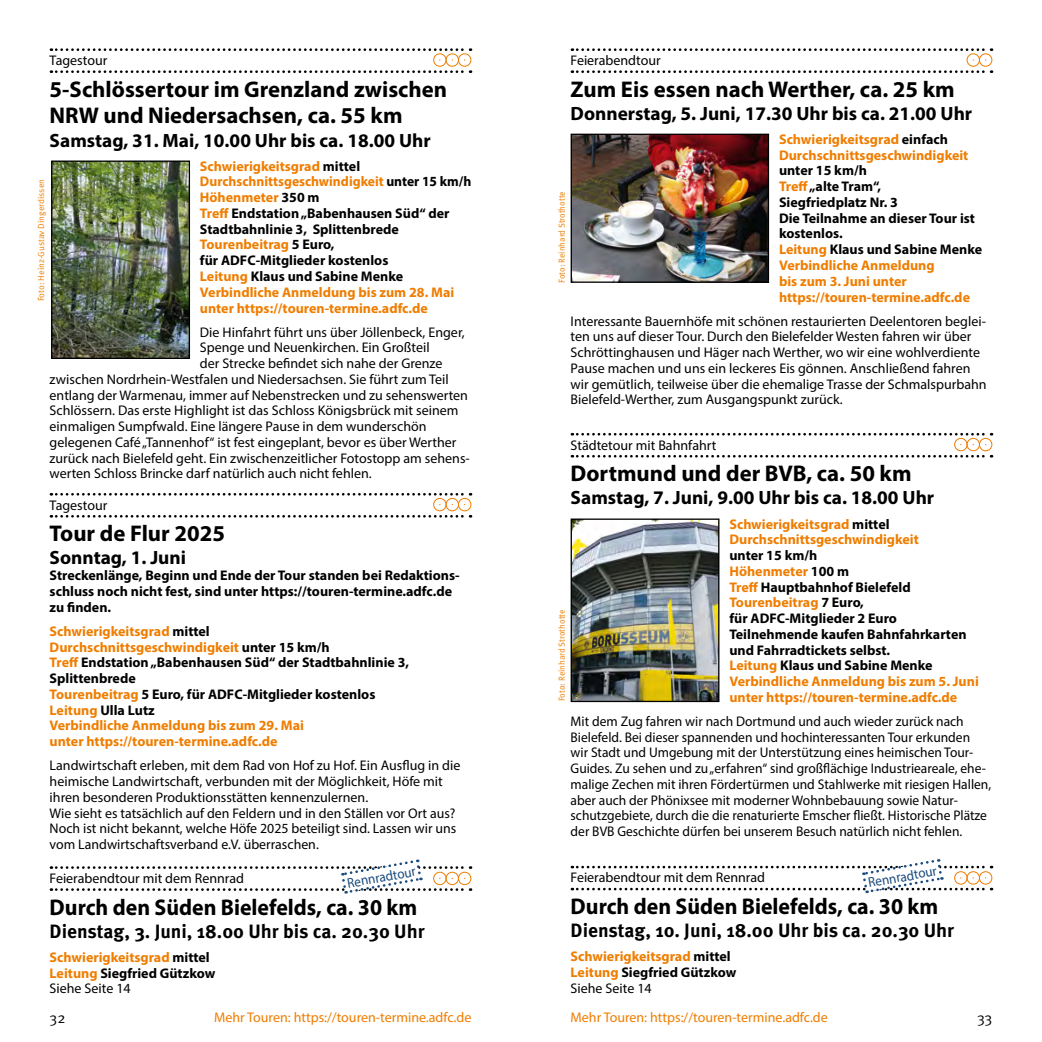
<style>
.page{position:relative;width:1042px;height:1042px;background:#fff}
.page>*{position:absolute;margin:0;border:0;box-sizing:border-box;transform-origin:0 0}
.t1{font:700 22.75px/26.2px "Myriad Pro";color:#000}
.t2{font:700 22.75px "Myriad Pro";color:#000;scale:.96 1}
.t3{font:700 19.25px "Myriad Pro";color:#000}
.t4{font:700 19.25px "Meta Pro";color:#000}
.t5{font:14.88px "Meta Pro Norm";color:#000}
.t6{font:14px/15.8px "Myriad Pro";color:#000}
.t7{font:700 14px/15.8px "Myriad Pro";color:#ef7d00}
.t8{font:700 14px/15.8px "Myriad Pro";color:#000}
.t9{font:14px/15.8px "Myriad Pro";color:#000;scale:.96 1}
.t10{font:14px "Myriad Pro";color:#ef7d00}
.t11{font:14px "Myriad Pro";color:#1a4b7e;scale:.94 1}
.t12{font:8.75px "Meta Pro Norm";color:#ef7d00}
.s1{color:#000}
.s2{font-weight:400;color:#000}
.s3{color:#ef7d00}
</style>
<div class="page">
<svg style="left:51px;top:48px;width:420px;height:3px"></svg>
<svg style="left:51px;top:70px;width:420px;height:3px"></svg>
<img style="left:53px;top:162px;width:135px;height:195px">
<div style="left:51px;top:160px;width:139px;height:199px;border:1px solid #000"></div>
<svg style="left:51px;top:859px;width:420px;height:35px"></svg>
<div style="left:433px;top:53px;width:13px;height:14px;border:1px solid #ef7d00;border-radius:50%"></div>
<div style="left:445px;top:53px;width:14px;height:14px;border:1px solid #ef7d00;border-radius:50%"></div>
<div style="left:458px;top:53px;width:13px;height:14px;border:1px solid #ef7d00;border-radius:50%"></div>
<svg style="left:51px;top:493px;width:420px;height:2px"></svg>
<svg style="left:51px;top:515px;width:420px;height:2px"></svg>
<div style="left:433px;top:498px;width:13px;height:13px;border:1px solid #ef7d00;border-radius:50%"></div>
<div style="left:445px;top:498px;width:14px;height:13px;border:1px solid #ef7d00;border-radius:50%"></div>
<div style="left:458px;top:498px;width:13px;height:13px;border:1px solid #ef7d00;border-radius:50%"></div>
<svg style="left:572px;top:48px;width:420px;height:3px"></svg>
<svg style="left:572px;top:70px;width:420px;height:3px"></svg>
<div style="left:966px;top:53px;width:14px;height:14px;border:1px solid #ef7d00;border-radius:50%"></div>
<div style="left:979px;top:53px;width:13px;height:14px;border:1px solid #ef7d00;border-radius:50%"></div>
<img style="left:572px;top:136px;width:195px;height:145px">
<div style="left:570px;top:134px;width:199px;height:149px;border:1px solid #000"></div>
<svg style="left:572px;top:859px;width:420px;height:35px"></svg>
<svg style="left:572px;top:433px;width:420px;height:2px"></svg>
<svg style="left:572px;top:455px;width:420px;height:2px"></svg>
<div style="left:954px;top:438px;width:13px;height:13px;border:1px solid #ef7d00;border-radius:50%"></div>
<div style="left:966px;top:438px;width:14px;height:13px;border:1px solid #ef7d00;border-radius:50%"></div>
<div style="left:979px;top:438px;width:13px;height:13px;border:1px solid #ef7d00;border-radius:50%"></div>
<img style="left:572px;top:520px;width:145px;height:180px">
<div style="left:570px;top:518px;width:149px;height:184px;border:1px solid #000"></div>
<p class="t6" style="left:50px;top:52px;width:59px">Tagestour</p>
<h1 class="t1" style="left:50px;top:76px;width:399px">5-Schlössertour im Grenzland zwischen<br>NRW und Niedersachsen, ca. 55 km</h1>
<h2 class="t3" style="left:50px;top:127px;width:383px">Samstag, 31. Mai, 10.00 Uhr bis ca. 18.00 Uhr</h2>
<p class="t7" style="left:200px;top:158px;width:273px">Schwierigkeitsgrad <span class="s1">mittel </span>Durchschnittsgeschwindigkeit <span class="s1">unter 15 km/h </span>Höhenmeter <span class="s1">350 m<br></span>Treff <span class="s1">Endstation „Babenhausen Süd“ der Stadtbahnlinie 3, Splittenbrede </span>Tourenbeitrag <span class="s1">5 Euro,<br>für ADFC-Mitglieder kostenlos<br></span>Leitung <span class="s1">Klaus und Sabine Menke </span>Verbindliche Anmeldung bis zum 28. Mai unter https://touren-termine.adfc.de</p>
<p class="t6" style="left:200px;top:324px;width:266px">Die Hinfahrt führt uns über Jöllenbeck, Enger,</p>
<p class="t6" style="left:200px;top:340px;width:231px">Spenge und Neuenkirchen. Ein Großteil</p>
<p class="t6" style="left:200px;top:355px;width:244px">der Strecke befindet sich nahe der Grenze</p>
<p class="t6" style="left:50px;top:371px;width:401px">zwischen Nordrhein-Westfalen und Niedersachsen. Sie führt zum Teil</p>
<p class="t6" style="left:50px;top:387px;width:420px">entlang der Warmenau, immer auf Nebenstrecken und zu sehenswerten</p>
<p class="t6" style="left:50px;top:403px;width:410px">Schlössern. Das erste Highlight ist das Schloss Königsbrück mit seinem</p>
<p class="t6" style="left:50px;top:418px;width:378px">einmaligen Sumpfwald. Eine längere Pause in dem wunderschön</p>
<p class="t6" style="left:50px;top:434px;width:408px">gelegenen Café „Tannenhof“ ist fest eingeplant, bevor es über Werther</p>
<p class="t6" style="left:50px;top:450px;width:422px">zurück nach Bielefeld geht. Ein zwischenzeitlicher Fotostopp am sehens-</p>
<p class="t6" style="left:50px;top:466px;width:324px">werten Schloss Brincke darf natürlich auch nicht fehlen.</p>
<p class="t12" style="left:35px;top:301px;width:124px;rotate:-90deg">Foto: Heinz-Gustav Dingerdissen</p>
<p class="t6" style="left:50px;top:497px;width:59px">Tagestour</p>
<h1 class="t1" style="left:50px;top:520px;width:177px">Tour de Flur 2025</h1>
<h2 class="t3" style="left:50px;top:545px;width:138px">Sonntag, 1. Juni</h2>
<p class="t8" style="left:50px;top:567px;width:411px">Streckenlänge, Beginn und Ende der Tour standen bei Redaktions&shy;schluss noch nicht fest, sind unter https://touren-termine.adfc.de zu finden.</p>
<p class="t7" style="left:50px;top:623px;width:361px">Schwierigkeitsgrad <span class="s1">mittel<br></span>Durchschnittsgeschwindigkeit <span class="s1">unter 15 km/h<br></span>Treff <span class="s1">Endstation „Babenhausen Süd“ der Stadtbahnlinie 3, Splittenbrede<br></span>Tourenbeitrag <span class="s1">5 Euro, für ADFC-Mitglieder kostenlos </span>Leitung <span class="s1">Ulla Lutz<br></span>Verbindliche Anmeldung bis zum 29. Mai<br>unter https://touren-termine.adfc.de</p>
<p class="t6" style="left:50px;top:757px;width:412px">Landwirtschaft erleben, mit dem Rad von Hof zu Hof. Ein Ausflug in die heimische Landwirtschaft, verbunden mit der Möglichkeit, Höfe mit ihren besonderen Produktionsstätten kennenzulernen.<br>Wie sieht es tatsächlich auf den Feldern und in den Ställen vor Ort aus?<br>Noch ist nicht bekannt, welche Höfe 2025 beteiligt sind. Lassen wir uns vom Landwirtschaftsverband e.V. überraschen.</p>
<p class="t11" style="left:346px;top:874px;width:75px;rotate:-10deg">Rennradtour</p>
<p class="t6" style="left:50px;top:870px;width:196px">Feierabendtour mit dem Rennrad</p>
<h1 class="t2" style="left:50px;top:892px;width:385px">Durch den Süden Bielefelds, ca. 30 km</h1>
<h2 class="t4" style="left:50px;top:916px;width:376px">Dienstag, 3. Juni, 18.00 Uhr bis ca. 20.30 Uhr</h2>
<p class="t7" style="left:50px;top:949px;width:167px">Schwierigkeitsgrad <span class="s1">mittel<br></span>Leitung <span class="s1">Siegfried Gützkow<br></span><span class="s2">Siehe Seite 14</span></p>
<p class="t6" style="left:570px;top:52px;width:92px">Feierabendtour</p>
<h1 class="t1" style="left:570px;top:75px;width:386px">Zum Eis essen nach Werther, ca. 25 km</h1>
<h2 class="t3" style="left:570px;top:101px;width:403px">Donnerstag, 5. Juni, 17.30 Uhr bis ca. 21.00 Uhr</h2>
<p class="t7" style="left:779px;top:131px;width:191px">Schwierigkeitsgrad <span class="s1">einfach<br></span>Durchschnittsgeschwindigkeit</p>
<p class="t8" style="left:779px;top:162px;width:205px">unter 15 km/h<br><span class="s3">Treff</span> „alte Tram“,<br>Siegfriedplatz Nr. 3<br>Die Teilnahme an dieser Tour ist kostenlos.<br><span class="s3">Leitung</span> Klaus und Sabine Menke<br><span class="s3">Verbindliche Anmeldung<br>bis zum 3. Juni unter https://touren-termine.adfc.de</span></p>
<p class="t6" style="left:570px;top:313px;width:418px">Interessante Bauernhöfe mit schönen restaurierten Deelentoren beglei&shy;ten uns auf dieser Tour. Durch den Bielefelder Westen fahren wir über Schröttinghausen und Häger nach Werther, wo wir eine wohlverdiente Pause machen und uns ein leckeres Eis gönnen. Anschließend fahren wir gemütlich, teilweise über die ehemalige Trasse der Schmalspurbahn Bielefeld-Werther, zum Ausgangspunkt zurück.</p>
<p class="t12" style="left:555px;top:283px;width:93px;rotate:-90deg">Foto: Reinhard Strothotte</p>
<p class="t6" style="left:570px;top:437px;width:147px">Städtetour mit Bahnfahrt</p>
<h1 class="t1" style="left:570px;top:460px;width:343px">Dortmund und der BVB, ca. 50 km</h1>
<h2 class="t3" style="left:570px;top:485px;width:365px">Samstag, 7. Juni, 9.00 Uhr bis ca. 18.00 Uhr</h2>
<p class="t7" style="left:729px;top:515px;width:191px">Schwierigkeitsgrad <span class="s1">mittel<br></span>Durchschnittsgeschwindigkeit</p>
<p class="t8" style="left:729px;top:547px;width:251px">unter 15 km/h<br><span class="s3">Höhenmeter</span> 100 m<br><span class="s3">Treff</span> Hauptbahnhof Bielefeld<br><span class="s3">Tourenbeitrag</span> 7 Euro,<br>für ADFC-Mitglieder 2 Euro<br>Teilnehmende kaufen Bahnfahrkarten und Fahrradtickets selbst.<br><span class="s3">Leitung</span> Klaus und Sabine Menke<br><span class="s3">Verbindliche Anmeldung bis zum 5. Juni unter https://touren-termine.adfc.de</span></p>
<p class="t9" style="left:570px;top:713px;width:440px">Mit dem Zug fahren wir nach Dortmund und auch wieder zurück nach Bielefeld. Bei dieser spannenden und hochinteressanten Tour erkunden<br>wir Stadt und Umgebung mit der Unterstützung eines heimischen Tour-Guides. Zu sehen und zu „erfahren“ sind großflächige Industrieareale, ehe&shy;malige Zechen mit ihren Fördertürmen und Stahlwerke mit riesigen Hallen, aber auch der Phönixsee mit moderner Wohnbebauung sowie Natur&shy;schutzgebiete, durch die die renaturierte Emscher fließt. Historische Plätze der BVB Geschichte dürfen bei unserem Besuch natürlich nicht fehlen.</p>
<p class="t12" style="left:555px;top:701px;width:93px;rotate:-90deg">Foto: Reinhard Strothotte</p>
<p class="t11" style="left:867px;top:874px;width:75px;rotate:-10deg">Rennradtour</p>
<p class="t6" style="left:570px;top:869px;width:196px">Feierabendtour mit dem Rennrad</p>
<h1 class="t2" style="left:570px;top:891px;width:385px">Durch den Süden Bielefelds, ca. 30 km</h1>
<h2 class="t4" style="left:570px;top:915px;width:385px">Dienstag, 10. Juni, 18.00 Uhr bis ca. 20.30 Uhr</h2>
<p class="t7" style="left:570px;top:948px;width:167px">Schwierigkeitsgrad <span class="s1">mittel<br></span>Leitung <span class="s1">Siegfried Gützkow<br></span><span class="s2">Siehe Seite 14</span></p>
<p class="t5" style="left:50px;top:1006px;width:18px">32</p>
<p class="t10" style="left:214px;top:1009px;width:259px">Mehr Touren: https://touren-termine.adfc.de</p>
<p class="t10" style="left:570px;top:1009px;width:259px">Mehr Touren: https://touren-termine.adfc.de</p>
<p class="t5" style="left:977px;top:1006px;width:17px">33</p>
</div>
